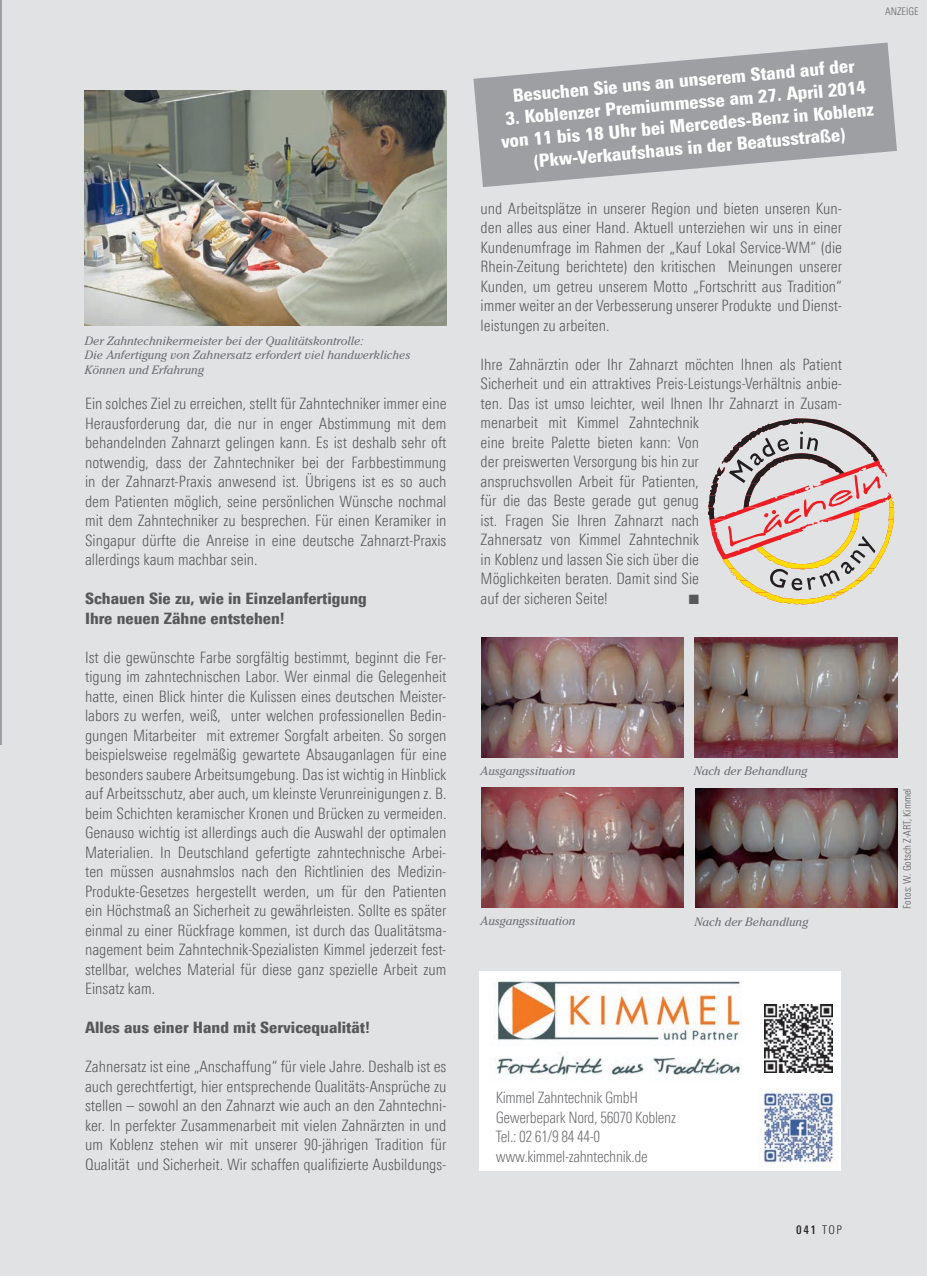
<style>
.page{position:relative;width:927px;height:1276px;background:#e1e2e4}
.page>*{position:absolute;margin:0;border:0;box-sizing:border-box;transform-origin:0 0}
.t1{font:900 18.15px/22.4px "Linotype Univers 820 Cn";color:#fff;text-align:center}
.t2{font:300 15.75px/19.5px "Linotype Univers 320 Cn";color:#57585a;text-align:justify}
.t3{font:900 15.75px/19.5px "Linotype Univers 820 Cn";color:#57585a}
.t4{font:300 15.75px/19.5px "Linotype Univers 320 Cn";letter-spacing:-.02em;color:#6c6d70}
.t5{font:13.5px "Zapf Dingbats ITC";color:#57585a}
.t6{font:italic 12px/14.2px "Cheltenham Std";color:#6c6d70}
.t7{font:500 12px "Linotype Univers 520 Cn";color:#231f20}
.t8{font:300 10.5px "Linotype Univers 320 Cn";color:#57585a}
.t9{font:300 10.5px "Linotype Univers 320 Cn";color:#636366}
.s1{font-family:"Linotype Univers 320 Cn";font-weight:300}
</style>
<div class="page">
<hr style="left:0;top:0;width:1px;height:744px;background:#9d9fa2">
<div style="left:480px;top:971px;width:361px;height:199px;background:#fff"></div>
<img style="left:494px;top:981px;width:248px;height:97px">
<img style="left:85px;top:90px;width:361px;height:235px">
<img style="left:764px;top:1004px;width:68px;height:68px">
<img style="left:758px;top:1088px;width:81px;height:79px">
<svg style="left:708px;top:418px;width:186px;height:187px"></svg>
<svg style="left:473px;top:43px;width:424px;height:144px;fill:#9d9fa2"></svg>
<img style="left:481px;top:638px;width:203px;height:119px">
<img style="left:481px;top:788px;width:203px;height:119px">
<img style="left:695px;top:788px;width:203px;height:120px">
<img style="left:695px;top:638px;width:202px;height:119px">
<p class="t6" style="left:85px;top:334px;width:327px">Der Zahntechnikermeister bei der Qualitätskontrolle:<br>Die Anfertigung von Zahnersatz erfordert viel handwerkliches<br>Können und Erfahrung</p>
<p class="t2" style="left:85px;top:394px;width:363px">Ein solches Ziel zu erreichen, stellt für Zahntechniker immer eine Herausforderung dar, die nur in enger Abstimmung mit dem behandelnden Zahnarzt gelingen kann. Es ist deshalb sehr oft notwendig, dass der Zahntechniker bei der Farbbestimmung in der Zahnarzt-Praxis anwesend ist. Übrigens ist es so auch dem Patienten möglich, seine persönlichen Wünsche nochmal mit dem Zahntechniker zu besprechen. Für einen Keramiker in Singapur dürfte die Anreise in eine deutsche Zahnarzt-Praxis allerdings kaum machbar sein.</p>
<p class="t3" style="left:85px;top:588px;width:283px">Schauen Sie zu, wie in Einzelanfertigung<br>Ihre neuen Zähne entstehen!</p>
<p class="t2" style="left:85px;top:647px;width:363px">Ist die gewünschte Farbe sorgfältig bestimmt, beginnt die Fer&shy;tigung im zahntechnischen Labor. Wer einmal die Gelegenheit hatte, einen Blick hinter die Kulissen eines deutschen Meister&shy;labors zu werfen, weiß, unter welchen professionellen Bedin&shy;gungen Mitarbeiter mit extremer Sorgfalt arbeiten. So sorgen beispielsweise regelmäßig gewartete Absauganlagen für eine besonders saubere Arbeitsumgebung. Das ist wichtig in Hinblick auf Arbeitsschutz, aber auch, um kleinste Verunreinigungen z. B. beim Schichten keramischer Kronen und Brücken zu vermeiden.<br>Genauso wichtig ist allerdings auch die Auswahl der optimalen Materialien. In Deutschland gefertigte zahntechnische Arbei&shy;ten müssen ausnahmslos nach den Richtlinien des Medizin-Produkte-Gesetzes hergestellt werden, um für den Patienten ein Höchstmaß an Sicherheit zu gewährleisten. Sollte es später einmal zu einer Rückfrage kommen, ist durch das Qualitätsma&shy;nagement beim Zahntechnik-Spezialisten Kimmel jederzeit fest&shy;stellbar, welches Material für diese ganz spezielle Arbeit zum Einsatz kam.</p>
<p class="t3" style="left:85px;top:1017px;width:286px">Alles aus einer Hand mit Servicequalität!</p>
<p class="t2" style="left:85px;top:1057px;width:363px">Zahnersatz ist eine „Anschaffung“ für viele Jahre. Deshalb ist es auch gerechtfertigt, hier entsprechende Qualitäts-Ansprüche zu stellen – sowohl an den Zahnarzt wie auch an den Zahntechni&shy;ker. In perfekter Zusammenarbeit mit vielen Zahnärzten in und um Koblenz stehen wir mit unserer 90-jährigen Tradition für Qualität und Sicherheit. Wir schaffen qualifizierte Ausbildungs-</p>
<p class="t9" style="left:885px;top:6px;width:6px">anzeige</p>
<p class="t1" style="left:512px;top:84px;width:344px;rotate:-5deg">Besuchen Sie uns an unserem Stand auf der</p>
<p class="t1" style="left:498px;top:108px;width:376px;rotate:-5deg">3. Koblenzer Premiummesse am 27. April 2014 von 11 bis 18 Uhr bei Mercedes-Benz in Koblenz (Pkw-Verkaufshaus in der Beatusstraße)</p>
<p class="t2" style="left:481px;top:198px;width:363px">und Arbeitsplätze in unserer Region und bieten unseren Kun&shy;den alles aus einer Hand. Aktuell unterziehen wir uns in einer Kundenumfrage im Rahmen der „Kauf Lokal Service-WM“ (die Rhein-Zeitung berichtete) den kritischen Meinungen unserer Kunden, um getreu unserem Motto „Fortschritt aus Tradition“ immer weiter an der Verbesserung unserer Produkte und Dienst&shy;leistungen zu arbeiten.</p>
<p class="t2" style="left:481px;top:354px;width:363px;text-align:left">Ihre Zahnärztin oder Ihr Zahnarzt möchten Ihnen als Patient Sicherheit und ein attraktives Preis-Leistungs-Verhältnis anbie&shy;ten. Das ist umso leichter, weil Ihnen Ihr Zahnarzt in Zusam&shy;menarbeit mit Kimmel Zahntechnik<br>eine breite Palette bieten kann: Von<br>der preiswerten Versorgung bis hin zur<br>anspruchsvollen Arbeit für Patienten,<br>für die das Beste gerade gut genug<br>ist. Fragen Sie Ihren Zahnarzt nach<br>Zahnersatz von Kimmel Zahntechnik<br>in Koblenz und lassen Sie sich über die<br>Möglichkeiten beraten. Damit sind Sie<br>auf der sicheren Seite!</p>
<p class="t5" style="left:689px;top:593px;width:12px">■</p>
<p class="t6" style="left:480px;top:764px;width:97px">Ausgangssituation</p>
<p class="t6" style="left:694px;top:764px;width:115px">Nach der Behandlung</p>
<p class="t6" style="left:480px;top:914px;width:97px">Ausgangssituation</p>
<p class="t6" style="left:695px;top:914px;width:115px">Nach der Behandlung</p>
<p class="t8" style="left:901px;top:908px;width:122px;rotate:-90deg">Fotos: W. Gotsch Z-ART, Kimmel</p>
<p class="t4" style="left:496px;top:1087px;width:182px">Kimmel Zahntechnik GmbH<br>Gewerbepark Nord, 56070 Koblenz<br>Tel.: 02 61/9 84 44-0 www.kimmel-zahntechnik.de</p>
<p class="t7" style="left:796px;top:1222px;width:47px">041 <span class="s1">TOP</span></p>
</div>
